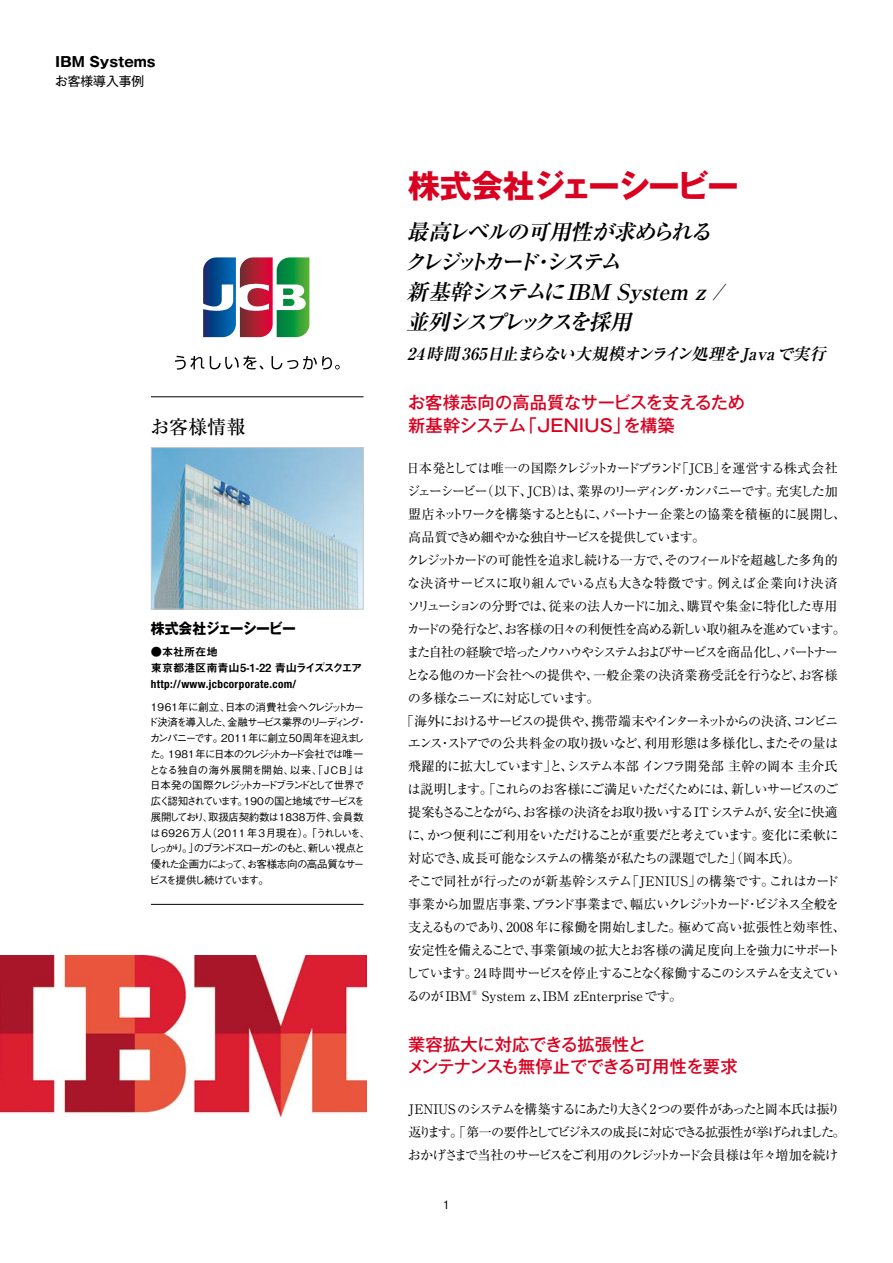
<style>
.page{position:relative;width:893px;height:1263px;background:#fff}
.page>*{position:absolute;margin:0;border:0;box-sizing:border-box;transform-origin:0 0}
.t1{font:700 31.8px "Gothic MB101 Pro";letter-spacing:-.055em;color:#d90020}
.t2{font:italic 700 21.75px/30px "Ryumin Pro";color:#000}
.t3{font:500 19.2px "Ryumin Pro";color:#000}
.t4{font:500 17.25px/22.5px "Gothic MB101 Pro";letter-spacing:-.015em;color:#d90020}
.t5{font:500 17.25px/22.5px "Gothic MB101 Pro";letter-spacing:-.035em;color:#d90020}
.t6{font:italic 700 16.5px "Ryumin Pro";color:#000}
.t7{font:700 14.7px "Gothic MB101 Pro";letter-spacing:-.05em;color:#000;scale:.95 1}
.t8{font:700 13.8px "Gothic MB101 Pro";color:#000}
.t9{font:13.2px/23px "Ryumin Pro";letter-spacing:-.08em;color:#000}
.t10{font:13.2px "Ryumin Pro";letter-spacing:-.115em;color:#000}
.t11{font:13.2px "Ryumin Pro";letter-spacing:-.05em;color:#000}
.t12{font:13.2px "Ryumin Pro";letter-spacing:-.125em;color:#000}
.t13{font:13.2px "Ryumin Pro";letter-spacing:-.135em;color:#000}
.t14{font:13.2px "Ryumin Pro";letter-spacing:-.12em;color:#000}
.t15{font:13.2px "Ryumin Pro";letter-spacing:-.1em;color:#000}
.t16{font:13.2px "Ryumin Pro";letter-spacing:-.025em;color:#000}
.t17{font:13.2px "Ryumin Pro";letter-spacing:-.06em;color:#000}
.t18{font:13.2px "Ryumin Pro";letter-spacing:-.035em;color:#000}
.t19{font:13.2px "Ryumin Pro";letter-spacing:-.03em;color:#000}
.t20{font:13.2px "Ryumin Pro";letter-spacing:-.015em;color:#000}
.t21{font:13.2px "Ryumin Pro";letter-spacing:-.045em;color:#000}
.t22{font:13.2px "Ryumin Pro";color:#000}
.t23{font:13.2px "Ryumin Pro";letter-spacing:-.105em;color:#000}
.t24{font:12.75px "Gothic MB101 Pro";color:#000}
.t25{font:condensed 12px "Helvetica Neue";color:#000}
.t26{font:11.25px/16px "Midashi Go Pro MB31";letter-spacing:-.015em;color:#000}
.t27{font:700 condensed 11.25px "Helvetica Neue";letter-spacing:.03em;color:#000}
.t28{font:500 10.5px/15.8px "Gothic BBB Pro";letter-spacing:-.095em;color:#000}
</style>
<div class="page">
<img style="left:0;top:956px;width:367px;height:160px">
<hr style="left:151px;top:904px;width:213px;height:1px;background:#000">
<img style="left:153px;top:449px;width:209px;height:158px">
<div style="left:151px;top:447px;width:213px;height:162px;border:1px solid #c9caca"></div>
<hr style="left:151px;top:396px;width:213px;height:1px;background:#000">
<svg style="left:203px;top:257px;width:107px;height:81px"></svg>
<svg style="left:175px;top:356px;width:88px;height:14px"></svg>
<svg style="left:272px;top:356px;width:68px;height:13px"></svg>
<p class="t8" style="left:55px;top:51px;width:102px">IBM Systems</p>
<p class="t24" style="left:55px;top:71px;width:91px">お客様導入事例</p>
<h3 class="t3" style="left:150px;top:411px;width:97px">お客様情報</h3>
<p class="t7" style="left:151px;top:616px;width:154px">株式会社ジェーシービー</p>
<p class="t26" style="left:151px;top:643px;width:213px">●本社所在地<br>東京都港区南青山5-1-22 青山ライズスクエア</p>
<p class="t27" style="left:151px;top:677px;width:147px">http://www.jcbcorporate.com/</p>
<p class="t28" style="left:148px;top:697px;width:224px">1961年に創立、日本の消費社会へクレジットカード決済を導入した、金融サービス業界のリーディング・カンパニーです。2011年に創立50周年を迎えました。1981年に日本のクレジットカード会社では唯一となる独自の海外展開を開始、以来、「JCB」は日本発の国際クレジットカードブランドとして世界で広く認知されています。1 90 の国と地域でサービスを展開しており、取扱店契約数は1838万件、会員数は6926万人（2011年3月現在）。「うれしいを、しっかり。」のブランドスローガンのもと、新しい視点と優れた企画力によって、お客様志向の高品質なサービスを提供し続けています。</p>
<h1 class="t1" style="left:408px;top:160px;width:332px">株式会社ジェーシービー</h1>
<h2 class="t2" style="left:404px;top:216px;width:327px">最高レベルの可用性が求められるクレジットカード・システム<br>新基幹システムにIBM System z/並列シスプレックスを採用</h2>
<p class="t6" style="left:407px;top:341px;width:425px">24時間365日止まらない大規模オンライン処理をJavaで実行</p>
<h3 class="t4" style="left:408px;top:389px;width:338px">お客様志向の高品質なサービスを支えるため新基幹システム「JENIUS」を構築</h3>
<p class="t9" style="left:407px;top:456px;width:433px">日本発としては唯一の国際クレジットカードブランド「JCB」を運営する株式会社</p>
<p class="t10" style="left:407px;top:481px;width:432px">ジェーシービー（以下、JCB）は、業界のリーディング・カンパニーです。充実した加</p>
<p class="t9" style="left:408px;top:502px;width:439px">盟店ネットワークを構築するとともに、パートナー企業との協業を積極的に展開し、</p>
<p class="t9" style="left:408px;top:525px;width:299px">高品質できめ細やかな独自サービスを提供しています。</p>
<p class="t10" style="left:407px;top:549px;width:433px">クレジットカードの可能性を追求し続ける一方で、そのフィールドを超越した多角的</p>
<p class="t20" style="left:407px;top:572px;width:432px">な決済サービスに取り組んでいる点も大きな特徴です。例えば企業向け決済</p>
<p class="t17" style="left:407px;top:595px;width:432px">ソリューションの分野では、従来の法人カードに加え、購買や集金に特化した専用</p>
<p class="t10" style="left:407px;top:618px;width:441px">カードの発行など、お客様の日々の利便性を高める新しい取り組みを進めています。</p>
<p class="t13" style="left:406px;top:641px;width:433px">また自社の経験で培ったノウハウやシステムおよびサービスを商品化し、パートナー</p>
<p class="t19" style="left:406px;top:664px;width:433px">となる他のカード会社への提供や、一般企業の決済業務受託を行うなど、お客様</p>
<p class="t23" style="left:408px;top:687px;width:193px">の多様なニーズに対応しています。</p>
<p class="t14" style="left:401px;top:710px;width:439px">「海外におけるサービスの提供や、携帯端末やインターネットからの決済、コンビニ</p>
<p class="t18" style="left:408px;top:733px;width:432px">エンス・ストアでの公共料金の取り扱いなど、利用形態は多様化し、またその量は</p>
<p class="t11" style="left:408px;top:756px;width:431px">飛躍的に拡大しています」と、システム本部 インフラ開発部 主幹の岡本 圭介氏</p>
<p class="t9" style="left:408px;top:777px;width:432px">は説明します。「これらのお客様にご満足いただくためには、新しいサービスのご</p>
<p class="t15" style="left:408px;top:802px;width:431px">提案もさることながら、お客様の決済をお取り扱いするIT システムが、安全に快適</p>
<p class="t9" style="left:407px;top:823px;width:433px">に、かつ便利にご利用をいただけることが重要だと考えています。変化に柔軟に</p>
<p class="t21" style="left:408px;top:848px;width:394px">対応でき、成長可能なシステムの構築が私たちの課題でした」（岡本氏）。</p>
<p class="t16" style="left:408px;top:871px;width:433px">そこで同社が行ったのが新基幹システム「JENIUS」の構築です。これはカード</p>
<p class="t12" style="left:408px;top:894px;width:432px">事業から加盟店事業、ブランド事業まで、幅広いクレジットカード・ビジネス全般を</p>
<p class="t11" style="left:408px;top:917px;width:439px">支えるものであり、2008 年に稼働を開始しました。極めて高い拡張性と効率性、</p>
<p class="t11" style="left:408px;top:940px;width:433px">安定性を備えることで、事業領域の拡大とお客様の満足度向上を強力にサポート</p>
<p class="t12" style="left:406px;top:963px;width:434px">しています。24 時間サービスを停止することなく稼働するこのシステムを支えてい</p>
<p class="t22" style="left:407px;top:986px;width:277px">るのがIBM<sup>®</sup> System z、IBM zEnterpriseです。</p>
<h3 class="t5" style="left:407px;top:1031px;width:332px">業容拡大に対応できる拡張性と<br>メンテナンスも無停止でできる可用性を要求</h3>
<p class="t9" style="left:408px;top:1097px;width:439px">JENIUS のシステムを構築するにあたり大きく2 つの要件があったと岡本氏は振り返ります。「第一の要件としてビジネスの成長に対応できる拡張性が挙げられました。おかげさまで当社のサービスをご利用のクレジットカード会員様は年々増加を続け</p>
<p class="t25" style="left:444px;top:1198px;width:7px">1</p>
</div>
